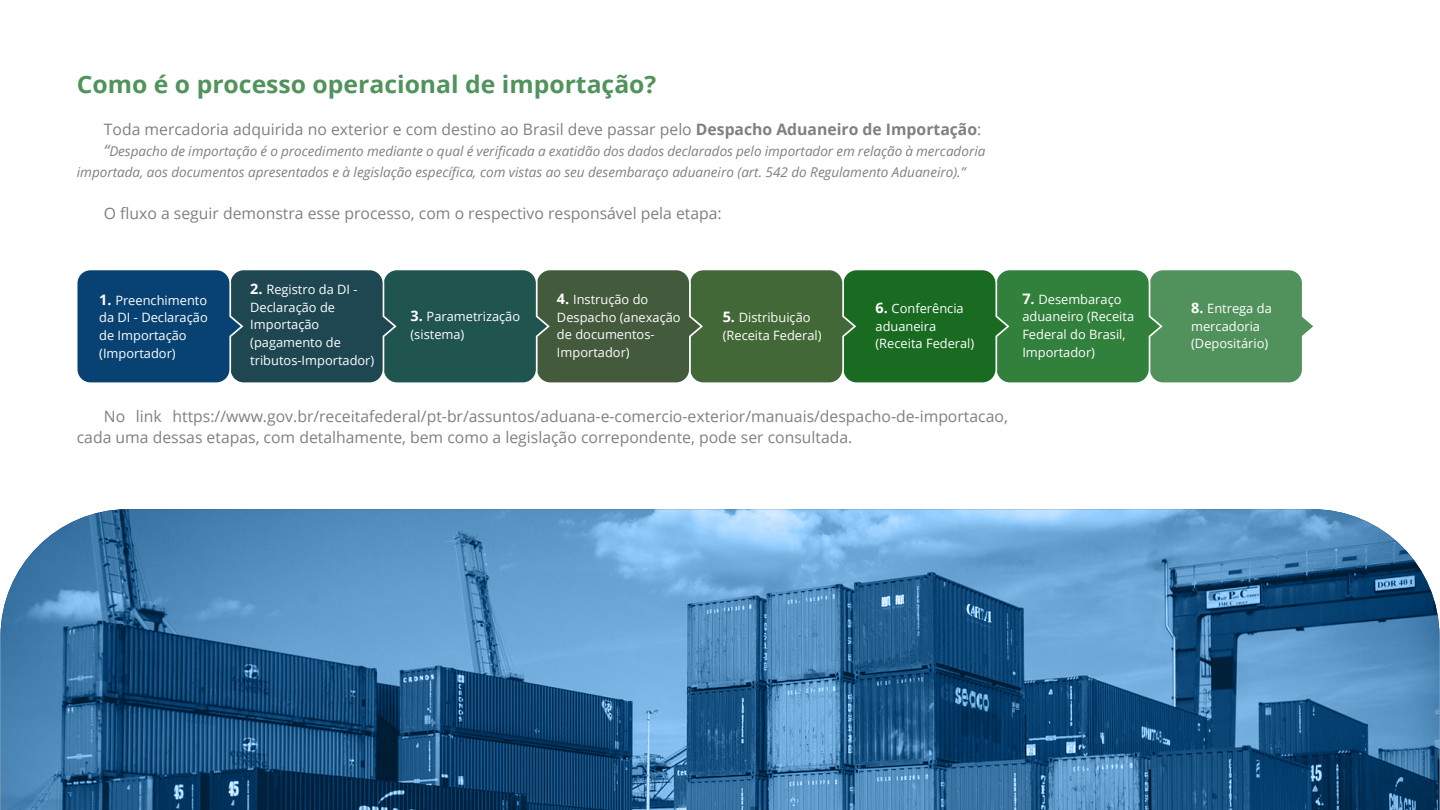
<style>
.page{position:relative;width:1440px;height:810px;background:#fff}
.page>*{position:absolute;margin:0;border:0;box-sizing:border-box;transform-origin:0 0}
.t1{font:700 24px "Open Sans";color:#51935c}
.t2{font:15.75px/21px "Open Sans";color:#808080}
.t3{font:italic 13.5px/21px "Open Sans";color:#808080}
.t4{font:12.83px/17.6px "Open Sans";color:#fff}
.s1{font-weight:700}
.s2{font-size:15.75px}
.s3{font-weight:700;font-size:14.48px}
</style>
<div class="page">
<svg style="left:77px;top:270px;width:1236px;height:113px;background:#33684e"></svg>
<svg style="left:1px;top:509px;width:1438px;height:301px;background:#4179a8"></svg>
<h1 class="t1" style="left:77px;top:67px;width:581px">Como é o processo operacional de importação?</h1>
<p class="t2" style="left:104px;top:118px;width:879px">Toda mercadoria adquirida no exterior e com destino ao Brasil deve passar pelo <span class="s1">Despacho Aduaneiro de Importação</span>:</p>
<p class="t3" style="left:77px;top:140px;width:910px;text-indent:27px"><span class="s2">“</span>Despacho de importação é o procedimento mediante o qual é verificada a exatidão dos dados declarados pelo importador em relação à mercadoria importada, aos documentos apresentados e à legislação específica, com vistas ao seu desembaraço aduaneiro (art. 542 do Regulamento Aduaneiro).”</p>
<p class="t2" style="left:104px;top:202px;width:620px">O fluxo a seguir demonstra esse processo, com o respectivo responsável pela etapa:</p>
<p class="t4" style="left:99px;top:291px;width:110px"><span class="s3">1.</span> Preenchimento da DI - Declaração de Importação (Importador)</p>
<p class="t4" style="left:250px;top:280px;width:126px"><span class="s3">2.</span> Registro da DI -<br>Declaração de<br>Importação (pagamento de tributos-Importador)</p>
<p class="t4" style="left:411px;top:307px;width:111px"><span class="s3">3.</span> Parametrização (sistema)</p>
<p class="t4" style="left:557px;top:290px;width:125px"><span class="s3">4.</span> Instrução do<br>Despacho (anexação de documentos-<br>Importador)</p>
<p class="t4" style="left:723px;top:309px;width:100px"><span class="s3">5.</span> Distribuição (Receita Federal)</p>
<p class="t4" style="left:876px;top:299px;width:100px"><span class="s3">6.</span> Conferência aduaneira (Receita Federal)</p>
<p class="t4" style="left:1022px;top:290px;width:113px"><span class="s3">7.</span> Desembaraço aduaneiro (Receita<br>Federal do Brasil,<br>Importador)</p>
<p class="t4" style="left:1191px;top:299px;width:82px"><span class="s3">8.</span> Entrega da mercadoria (Depositário)</p>
<p class="t2" style="left:77px;top:406px;width:933px;text-indent:27px">No link https://www.gov.br/receitafederal/pt-br/assuntos/aduana-e-comercio-exterior/manuais/despacho-de-importacao, cada uma dessas etapas, com detalhamente, bem como a legislação correpondente, pode ser consultada.</p>
</div>
